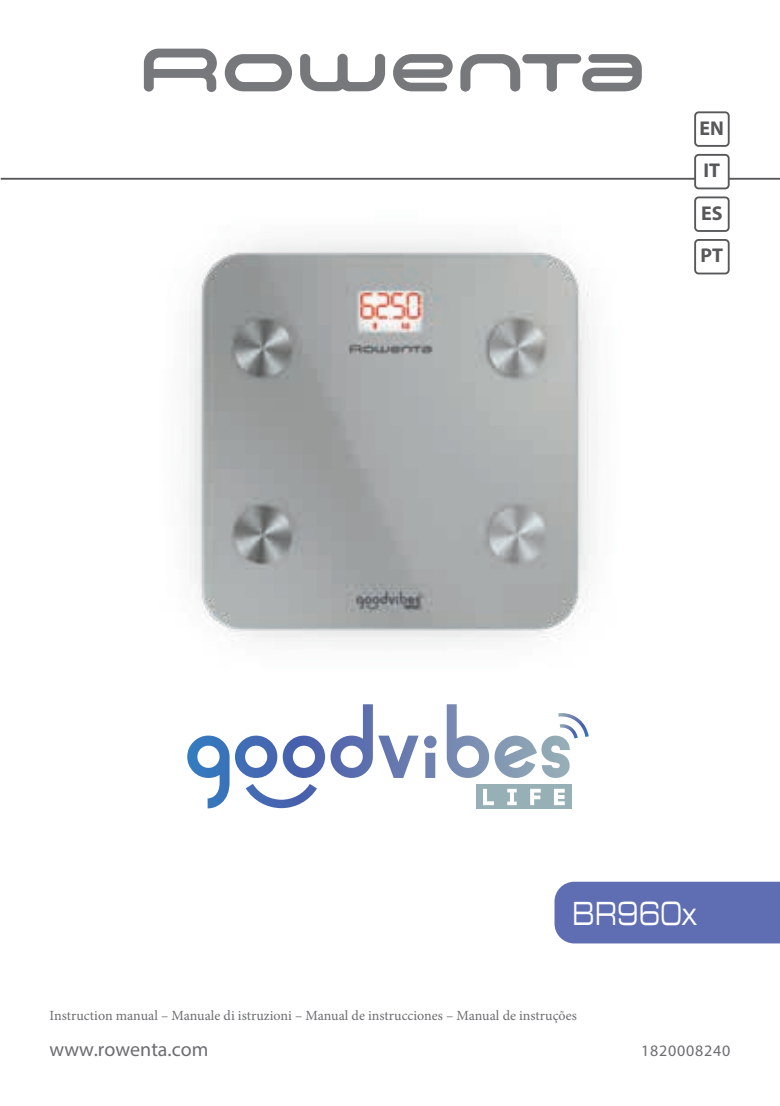
<style>
.page{position:relative;width:780px;height:1106px;background:#fff}
.page>*{position:absolute;margin:0;border:0;box-sizing:border-box;transform-origin:0 0}
.t1{font:32px "Eurostile LT Std Ex 2";color:#fff;scale:.7 1}
.t2{font:20px "Myriad Pro";color:#6c6d70}
.t3{font:700 20px "Myriad Pro";color:#57585a}
.t4{font:16px "Myriad Pro";letter-spacing:.05em;color:#6c6d70}
.t5{font:14px "Minion Pro";color:#6c6d70}
</style>
<div class="page">
<div style="left:554px;top:881px;width:226px;height:62px;background:#5f6db3"></div>
<div style="left:476px;top:784px;width:95px;height:24px;background:#96b0b6"></div>
<svg style="left:483px;top:788px;width:11px;height:17px"></svg>
<svg style="left:507px;top:788px;width:9px;height:17px"></svg>
<svg style="left:530px;top:788px;width:10px;height:17px"></svg>
<svg style="left:554px;top:788px;width:10px;height:17px"></svg>
<svg style="left:187px;top:735px;width:42px;height:73px"></svg>
<svg style="left:235px;top:735px;width:42px;height:43px"></svg>
<svg style="left:283px;top:704px;width:135px;height:74px"></svg>
<svg style="left:424px;top:735px;width:12px;height:43px"></svg>
<svg style="left:246px;top:784px;width:71px;height:24px"></svg>
<svg style="left:446px;top:704px;width:142px;height:74px"></svg>
<svg style="left:144px;top:49px;width:73px;height:43px"></svg>
<svg style="left:460px;top:54px;width:181px;height:38px"></svg>
<svg style="left:300px;top:54px;width:85px;height:37px"></svg>
<svg style="left:225px;top:54px;width:67px;height:37px"></svg>
<svg style="left:393px;top:54px;width:59px;height:37px"></svg>
<img style="left:189px;top:240px;width:403px;height:404px">
<hr style="left:1px;top:178px;width:779px;height:2px;background:#57585a">
<div style="left:694px;top:111px;width:35px;height:36px;border:2px solid #57585a;border-radius:4px"></div>
<div style="left:694px;top:196px;width:35px;height:36px;border:2px solid #57585a;border-radius:4px"></div>
<div style="left:695px;top:155px;width:33px;height:33px;background:#fff;border-radius:4px"></div>
<div style="left:694px;top:154px;width:35px;height:35px;border:2px solid #57585a;border-radius:4px"></div>
<div style="left:694px;top:239px;width:35px;height:35px;border:2px solid #57585a;border-radius:4px"></div>
<h2 class="t3" style="left:699px;top:115px;width:26px">EN</h2>
<h2 class="t3" style="left:703px;top:157px;width:18px">IT</h2>
<h2 class="t3" style="left:701px;top:200px;width:23px">ES</h2>
<h2 class="t3" style="left:700px;top:243px;width:24px">PT</h2>
<h1 class="t1" style="left:572px;top:891px;width:180px">BR960x</h1>
<p class="t5" style="left:50px;top:1005px;width:529px">Instruction manual – Manuale di istruzioni – Manual de instrucciones – Manual de instruções</p>
<h2 class="t2" style="left:50px;top:1037px;width:160px">www.rowenta.com</h2>
<p class="t4" style="left:641px;top:1041px;width:91px">1820008240</p>
</div>
